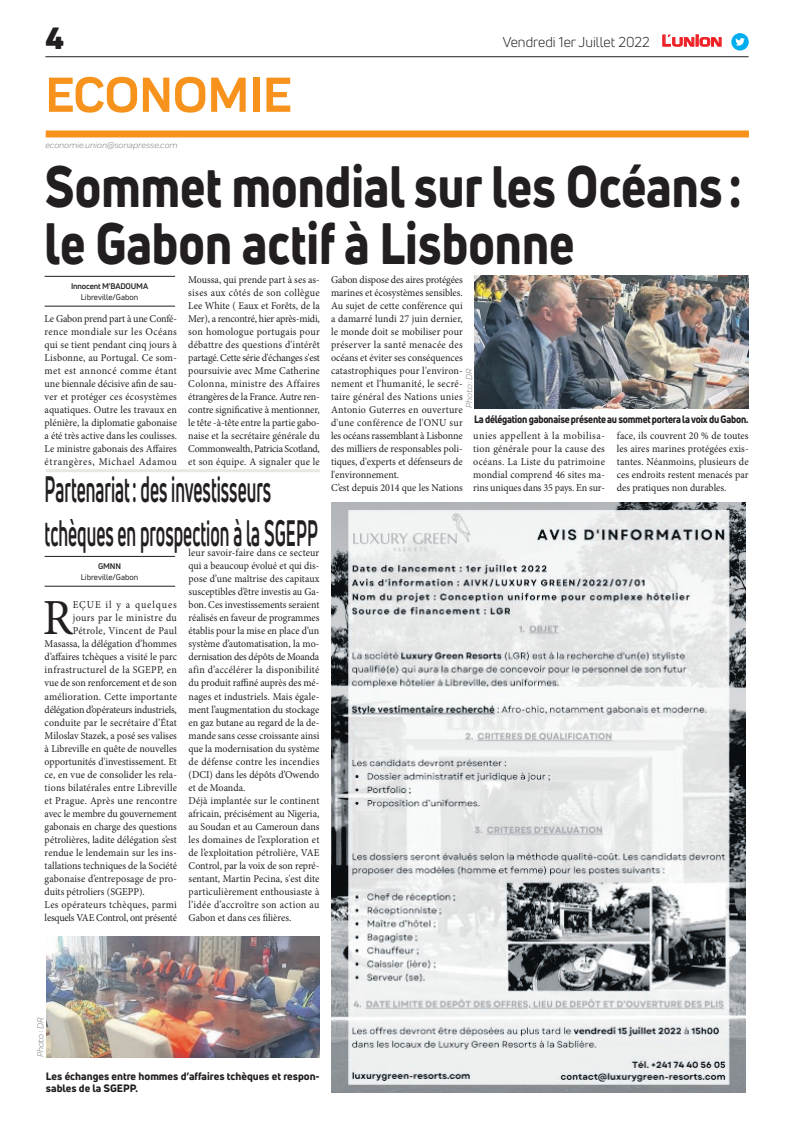
<style>
.page{position:relative;width:794px;height:1129px;background:#fff}
.page>*{position:absolute;margin:0;border:0;box-sizing:border-box;transform-origin:0 0}
.t1{font:800 57px/57px "Uni Neue";color:#231f20;scale:.84 1}
.t2{font:700 51px "Praktika";color:#f7931d}
.t3{font:50.5px "Minion Pro";color:#231f20;scale:.95 1}
.t4{font:700 36px/43.2px "Uni Neue";color:#231f20;scale:.48 1}
.t5{font:900 30px "Uni Neue";color:#231f20}
.t6{font:14px "Uni Neue";color:#231f20}
.t7{font:10.5px/13px "Minion Pro";color:#231f20;text-align:justify;scale:.96 1}
.t8{font:10.5px/13px "Minion Pro";color:#231f20;scale:.95 1}
.t9{font:10.5px "Minion Pro";letter-spacing:.025em;color:#231f20;scale:.95 1}
.t10{font:800 10.5px/12.6px "Uni Neue";letter-spacing:-.01em;color:#231f20}
.t11{font:10.5px "Minion Pro";letter-spacing:.02em;color:#231f20;scale:.95 1}
.t12{font:800 10.5px "Uni Neue";letter-spacing:-.01em;color:#231f20;scale:.89 1}
.t13{font:10.5px "Minion Pro";letter-spacing:-.02em;color:#231f20;scale:.95 1}
.t14{font:10.5px "Minion Pro";letter-spacing:.03em;color:#231f20;scale:.95 1}
.t15{font:10.5px "Minion Pro";letter-spacing:.035em;color:#231f20;scale:.95 1}
.t16{font:10.5px "Minion Pro";letter-spacing:.045em;color:#231f20;scale:.95 1}
.t17{font:10.5px "Minion Pro";letter-spacing:.095em;color:#231f20;scale:.95 1}
.t18{font:italic 9px "Praktika";color:#818386}
.t19{font:8px "Uni Neue";color:#231f20}
.t20{font:700 8px "Uni Neue";letter-spacing:-.02em;color:#231f20}
.s1{font-family:"Eurostile";font-weight:600;font-size:14.9px;color:#ee1d23}
.s2{font-family:"Eurostile";font-weight:600;font-size:11.4px;color:#ee1d23}
</style>
<div class="page">
<div style="left:46px;top:130px;width:703px;height:7px;background:#f7931d"></div>
<hr style="left:45px;top:56px;width:703px;height:1px;background:#231f20">
<svg style="left:662px;top:34px;width:60px;height:13px"></svg>
<div style="left:731px;top:33px;width:17px;height:18px;background:#00aeef;border-radius:50%"></div>
<svg style="left:735px;top:38px;width:10px;height:8px"></svg>
<img style="left:332px;top:502px;width:413px;height:589px">
<hr style="left:45px;top:585px;width:130px;height:1px;background:#231f20">
<hr style="left:45px;top:556px;width:130px;height:1px;background:#231f20">
<img style="left:46px;top:936px;width:274px;height:121px">
<hr style="left:45px;top:305px;width:130px;height:1px;background:#231f20">
<hr style="left:45px;top:276px;width:130px;height:1px;background:#231f20">
<img style="left:474px;top:275px;width:274px;height:133px">
<hr style="left:46px;top:469px;width:274px;height:3px;background:#e7e8e2">
<h3 class="t5" style="left:45px;top:17px;width:20px">4</h3>
<h2 class="t2" style="left:45px;top:54px;width:248px">ECONOMIE</h2>
<p class="t18" style="left:45px;top:139px;width:134px">economie.union@sonapresse.com</p>
<h3 class="t6" style="left:502px;top:33px;width:221px">Vendredi 1er Juillet 2022 <span class="s1">L</span><span class="s2">UNION</span></h3>
<h1 class="t1" style="left:45px;top:157px;width:832px">Sommet mondial sur les Océans : le Gabon actif à Lisbonne</h1>
<p class="t20" style="left:71px;top:281px;width:78px">Innocent M'BADOUMA</p>
<p class="t19" style="left:81px;top:292px;width:59px">Libreville/Gabon</p>
<p class="t7" style="left:188px;top:273px;width:139px">Moussa, qui prende part à ses as&shy;sises aux côtés de son collègue Lee White ( Eaux et Forêts, de la Mer), a rencontré, hier après-midi, son homologue portugais pour débattre des questions d'intérêt partagé. Cette série d'échanges s'est poursuivie avec Mme Catherine Colonna, ministre des Affaires étrangères de la France. Autre ren&shy;contre significative à mentionner, le tête -à-tête entre la partie gabo&shy;naise et la secrétaire générale du Commonwealth, Patricia Scotland, et son équipe. A signaler que le</p>
<p class="t7" style="left:331px;top:273px;width:139px;text-align:left">Gabon dispose des aires protégées marines et écosystèmes sensibles.<br>Au sujet de cette conférence qui a damarré lundi 27 juin dernier, le monde doit se mobiliser pour préserver la santé menacée des océans et éviter ses conséquences catastrophiques pour l'environ&shy;nement et l'humanité, le secré&shy;taire général des Nations unies<br>Antonio Guterres en ouverture d'une conférence de l'ONU sur les océans rassemblant à Lisbonne des milliers de responsables poli&shy;tiques, d'experts et défenseurs de l'environnement.<br>C’est depuis 2014 que les Nations</p>
<p class="t7" style="left:45px;top:312px;width:139px">Le Gabon prend part à une Confé&shy;rence mondiale sur les Océans qui se tient pendant cinq jours à Lisbonne, au Portugal. Ce som&shy;met est annoncé comme étant une biennale décisive afin de sau&shy;ver et protéger ces écosystèmes aquatiques. Outre les travaux en plénière, la diplomatie gabonaise a été très active dans les coulisses.<br>Le ministre gabonais des Affaires étrangères, Michael Adamou</p>
<p class="t18" style="left:463px;top:408px;width:41px;rotate:-90deg">Photo : DR</p>
<p class="t12" style="left:474px;top:412px;width:310px">La délégation gabonaise présente au sommet portera la voix du Gabon.</p>
<p class="t7" style="left:473px;top:429px;width:139px">unies appellent à la mobilisa&shy;tion générale pour la cause des océans. La Liste du patrimoine mondial comprend 46 sites ma&shy;rins uniques dans 35 pays. En sur-</p>
<p class="t7" style="left:617px;top:429px;width:139px">face, ils couvrent 20 % de toutes les aires marines protégées exis&shy;tantes. Néanmoins, plusieurs de ces endroits restent menacés par des pratiques non durables.</p>
<h3 class="t4" style="left:45px;top:467px;width:571px">Partenariat: des investisseurs tchèques en prospection à la SGEPP</h3>
<p class="t20" style="left:98px;top:561px;width:24px">GMNN</p>
<p class="t19" style="left:81px;top:572px;width:59px">Libreville/Gabon</p>
<p class="t8" style="left:189px;top:546px;width:139px">leur savoir-faire dans ce secteur qui a beaucoup évolué et qui dis&shy;pose d’une maîtrise des capitaux susceptibles d’être investis au Ga&shy;bon. Ces investissements seraient réalisés en faveur de programmes établis pour la mise en place d’un système d’automatisation, la mo&shy;dernisation des dépôts de Moanda afin d’accélérer la disponibilité du produit raffiné auprès des mé&shy;nages et industriels. Mais égale&shy;ment l’augmentation du stockage en gaz butane au regard de la de&shy;mande sans cesse croissante ainsi que la modernisation du système de défense contre les incendies (DCI) dans les dépôts d’Owendo et de Moanda.<br>Déjà implantée sur le continent africain, précisément au Nigeria, au Soudan et au Cameroun dans les domaines de l’exploration et de l’exploitation pétrolière, VAE<br>Control, par la voix de son repré&shy;sentant, Martin Pecina, s'est dite particulièrement enthousiaste à l’idée d’accroître son action au<br>Gabon et dans ces filières.</p>
<h3 class="t3" style="left:43px;top:584px;width:33px">R</h3>
<p class="t17" style="left:73px;top:598px;width:111px">EÇUE il y a quelques</p>
<p class="t16" style="left:73px;top:611px;width:111px">jours par le ministre du</p>
<p class="t15" style="left:73px;top:624px;width:111px">Pétrole, Vincent de Paul</p>
<p class="t8" style="left:45px;top:637px;width:141px">Masassa, la délégation d’hommes</p>
<p class="t8" style="left:45px;top:650px;width:141px">d’affaires tchèques a visité le parc</p>
<p class="t14" style="left:45px;top:663px;width:141px">infrastructurel de la SGEPP, en</p>
<p class="t8" style="left:45px;top:676px;width:141px">vue de son renforcement et de son</p>
<p class="t9" style="left:45px;top:689px;width:141px">amélioration. Cette importante</p>
<p class="t8" style="left:45px;top:702px;width:141px">délégation d’opérateurs industriels,</p>
<p class="t11" style="left:45px;top:715px;width:141px">conduite par le secrétaire d’État</p>
<p class="t8" style="left:45px;top:728px;width:141px">Miloslav Stazek, a posé ses valises</p>
<p class="t8" style="left:45px;top:741px;width:141px">à Libreville en quête de nouvelles</p>
<p class="t8" style="left:45px;top:754px;width:141px">opportunités d'investissement. Et</p>
<p class="t8" style="left:45px;top:767px;width:141px">ce, en vue de consolider les rela-</p>
<p class="t11" style="left:45px;top:780px;width:141px">tions bilatérales entre Libreville</p>
<p class="t9" style="left:45px;top:793px;width:141px">et Prague. Après une rencontre</p>
<p class="t8" style="left:45px;top:806px;width:141px">avec le membre du gouvernement</p>
<p class="t8" style="left:45px;top:819px;width:141px">gabonais en charge des questions</p>
<p class="t8" style="left:45px;top:832px;width:141px">pétrolières, ladite délégation s’est</p>
<p class="t8" style="left:45px;top:845px;width:141px">rendue le lendemain sur les ins-</p>
<p class="t8" style="left:45px;top:858px;width:141px">tallations techniques de la Société</p>
<p class="t8" style="left:45px;top:871px;width:141px">gabonaise d’entreposage de pro-</p>
<p class="t8" style="left:45px;top:884px;width:107px">duits pétroliers (SGEPP).</p>
<p class="t9" style="left:45px;top:897px;width:141px">Les opérateurs tchèques, parmi</p>
<p class="t13" style="left:45px;top:910px;width:141px">lesquels VAE Control, ont présenté</p>
<p class="t18" style="left:34px;top:1057px;width:41px;rotate:-90deg">Photo : DR</p>
<p class="t10" style="left:46px;top:1069px;width:275px">Les échanges entre hommes d’affaires tchèques et respon&shy;sables de la SGEPP.</p>
</div>
